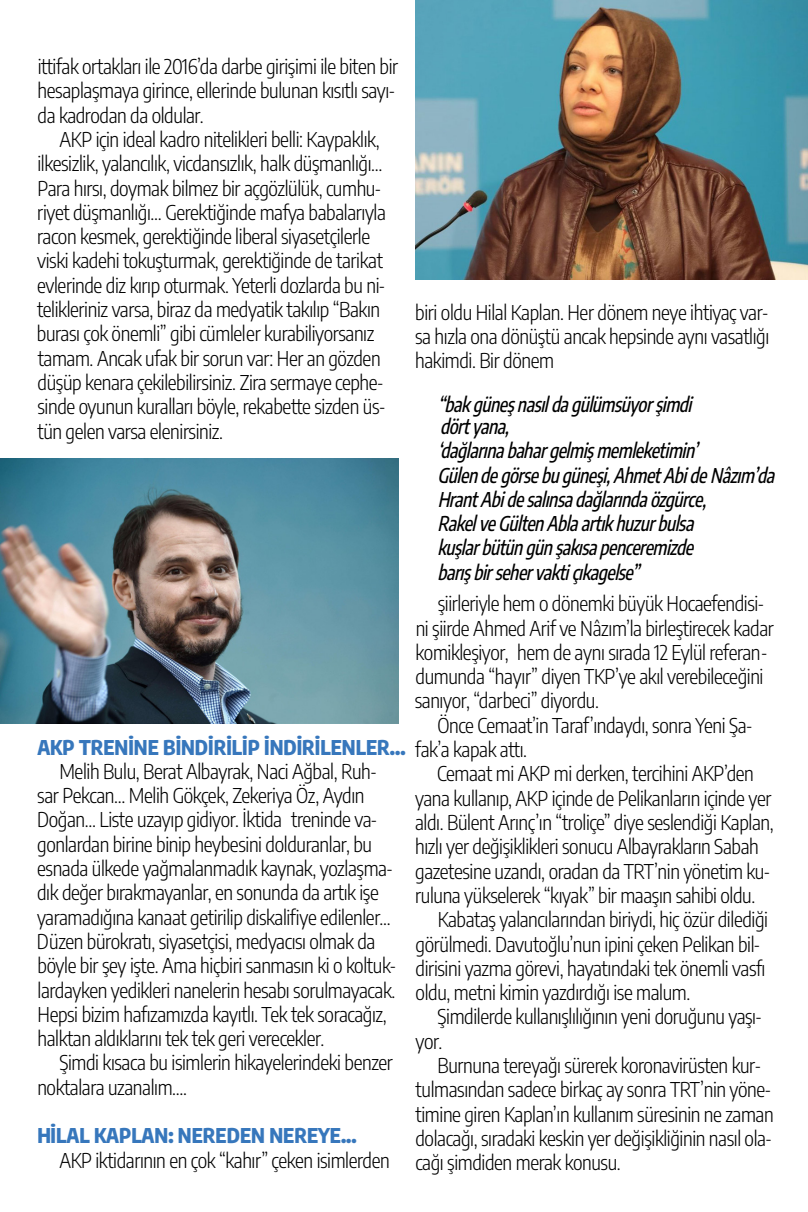
<style>
.page{position:relative;width:808px;height:1212px;background:#fff}
.page>*{position:absolute;margin:0;border:0;box-sizing:border-box;transform-origin:0 0}
.t1{font:300 20.25px/24.3px "Encode Sans Condensed";letter-spacing:-.02em;color:#000}
.t2{font:italic 500 20.25px/24.3px "Encode Sans Condensed";color:#000;scale:.9 1}
.t3{font:800 20.25px "Encode Sans Condensed";color:#3777bc}
</style>
<div class="page">
<img style="left:0;top:458px;width:398px;height:265px">
<img style="left:416px;top:0;width:392px;height:280px">
<p class="t1" style="left:38px;top:53px;width:362px">ittifak ortakları ile 2016’da darbe girişimi ile biten bir hesaplaşmaya girince, ellerinde bulunan kısıtlı sayı&shy;da kadrodan da oldular.</p>
<p class="t1" style="left:37px;top:126px;width:350px;text-indent:23px">AKP için ideal kadro nitelikleri belli: Kaypaklık, ilkesizlik, yalancılık, vicdansızlık, halk düşmanlığı… Para hırsı, doymak bilmez bir açgözlülük, cumhu&shy;riyet düşmanlığı… Gerektiğinde mafya babalarıyla racon kesmek, gerektiğinde liberal siyasetçilerle viski kadehi tokuşturmak, gerektiğinde de tarikat evlerinde diz kırıp oturmak. Yeterli dozlarda bu ni&shy;telikleriniz varsa, biraz da medyatik takılıp “Bakın burası çok önemli” gibi cümleler kurabiliyorsanız tamam. Ancak ufak bir sorun var: Her an gözden düşüp kenara çekilebilirsiniz. Zira sermaye cephe&shy;sinde oyunun kuralları böyle, rekabette sizden üs&shy;tün gelen varsa elenirsiniz.</p>
<p class="t3" style="left:37px;top:733px;width:370px">AKP TRENİNE BİNDİRİLİP İNDİRİLENLER...</p>
<p class="t1" style="left:37px;top:758px;width:361px;text-indent:22px">Melih Bulu, Berat Albayrak, Naci Ağbal, Ruh&shy;sar Pekcan… Melih Gökçek, Zekeriya Öz, Aydın Doğan… Liste uzayıp gidiyor. İktida treninde va&shy;gonlardan birine binip heybesini dolduranlar, bu esnada ülkede yağmalanmadık kaynak, yozlaşma&shy;dık değer bırakmayanlar, en sonunda da artık işe yaramadığına kanaat getirilip diskalifiye edilenler...<br>Düzen bürokratı, siyasetçisi, medyacısı olmak da böyle bir şey işte. Ama hiçbiri sanmasın ki o koltuk&shy;lardayken yedikleri nanelerin hesabı sorulmayacak.<br>Hepsi bizim hafızamızda kayıtlı. Tek tek soracağız, halktan aldıklarını tek tek geri verecekler.</p>
<p class="t1" style="left:37px;top:1050px;width:357px;text-indent:22px">Şimdi kısaca bu isimlerin hikayelerindeki benzer noktalara uzanalım….</p>
<p class="t3" style="left:37px;top:1122px;width:321px">HİLAL KAPLAN: NEREDEN NEREYE...</p>
<p class="t1" style="left:59px;top:1147px;width:332px">AKP iktidarının en çok “kahır” çeken isimlerden</p>
<p class="t1" style="left:415px;top:299px;width:356px;text-align:justify">biri oldu Hilal Kaplan. Her dönem neye ihtiyaç var&shy;sa hızla ona dönüştü ancak hepsinde aynı vasatlığı hakimdi. Bir dönem</p>
<p class="t2" style="left:438px;top:393px;width:289px;line-height:21.9px">“bak güneş nasıl da gülümsüyor şimdi dört yana,</p>
<p class="t2" style="left:437px;top:438px;width:382px">‘dağlarına bahar gelmiş memleketimin’<br>Gülen de görse bu güneşi, Ahmet Abi deNâzım’da Hrant Abi de salınsa dağlarında özgürce,<br>Rakel ve Gülten Abla artık huzur bulsa<br>kuşlar bütün gün şakısa penceremizde<br>barış bir seher vakti çıkagelse”</p>
<p class="t1" style="left:415px;top:591px;width:361px;text-indent:23px">şiirleriyle hem o dönemki büyük Hocaefendisi&shy;ni şiirde Ahmed Arif ve Nâzım’la birleştirecek kadar komikleşiyor, hem de aynı sırada 12 Eylül referan&shy;dumunda “hayır” diyen TKP’ye akıl verebileceğini sanıyor, “darbeci” diyordu.</p>
<p class="t1" style="left:415px;top:712px;width:339px;text-indent:22px">Önce Cemaat’in Taraf’ındaydı, sonra Yeni Şa&shy;fak’a kapak attı.</p>
<p class="t1" style="left:437px;top:761px;width:318px">Cemaat mi AKP mi derken, tercihini AKP’den</p>
<p class="t1" style="left:415px;top:785px;width:358px">yana kullanıp, AKP içinde de Pelikanların içinde yer</p>
<p class="t1" style="left:415px;top:809px;width:360px">aldı. Bülent Arınç’ın “troliçe” diye seslendiği Kaplan,</p>
<p class="t1" style="left:415px;top:834px;width:345px">hızlı yer değişiklikleri sonucu Albayrakların Sabah</p>
<p class="t1" style="left:415px;top:858px;width:357px">gazetesine uzandı, oradan da TRT’nin yönetim ku-</p>
<p class="t1" style="left:415px;top:882px;width:342px">ruluna yükselerek “kıyak” bir maaşın sahibi oldu.</p>
<p class="t1" style="left:438px;top:907px;width:332px">Kabataş yalancılarından biriydi, hiç özür dilediği</p>
<p class="t1" style="left:416px;top:931px;width:346px">görülmedi. Davutoğlu’nun ipini çeken Pelikan bil-</p>
<p class="t1" style="left:416px;top:955px;width:351px">dirisini yazma görevi, hayatındaki tek önemli vasfı</p>
<p class="t1" style="left:416px;top:979px;width:276px">oldu, metni kimin yazdırdığı ise malum.</p>
<p class="t1" style="left:438px;top:1004px;width:326px">Şimdilerde kullanışlılığının yeni doruğunu yaşı-</p>
<p class="t1" style="left:416px;top:1028px;width:28px">yor.</p>
<p class="t1" style="left:438px;top:1052px;width:325px">Burnuna tereyağı sürerek koronavirüsten kur-</p>
<p class="t1" style="left:416px;top:1077px;width:357px">tulmasından sadece birkaç ay sonra TRT’nin yöne-</p>
<p class="t1" style="left:415px;top:1101px;width:360px">timine giren Kaplan’ın kullanım süresinin ne zaman</p>
<p class="t1" style="left:415px;top:1125px;width:358px">dolacağı, sıradaki keskin yer değişikliğinin nasıl ola-</p>
<p class="t1" style="left:415px;top:1150px;width:207px">cağı şimdiden merak konusu.</p>
</div>
